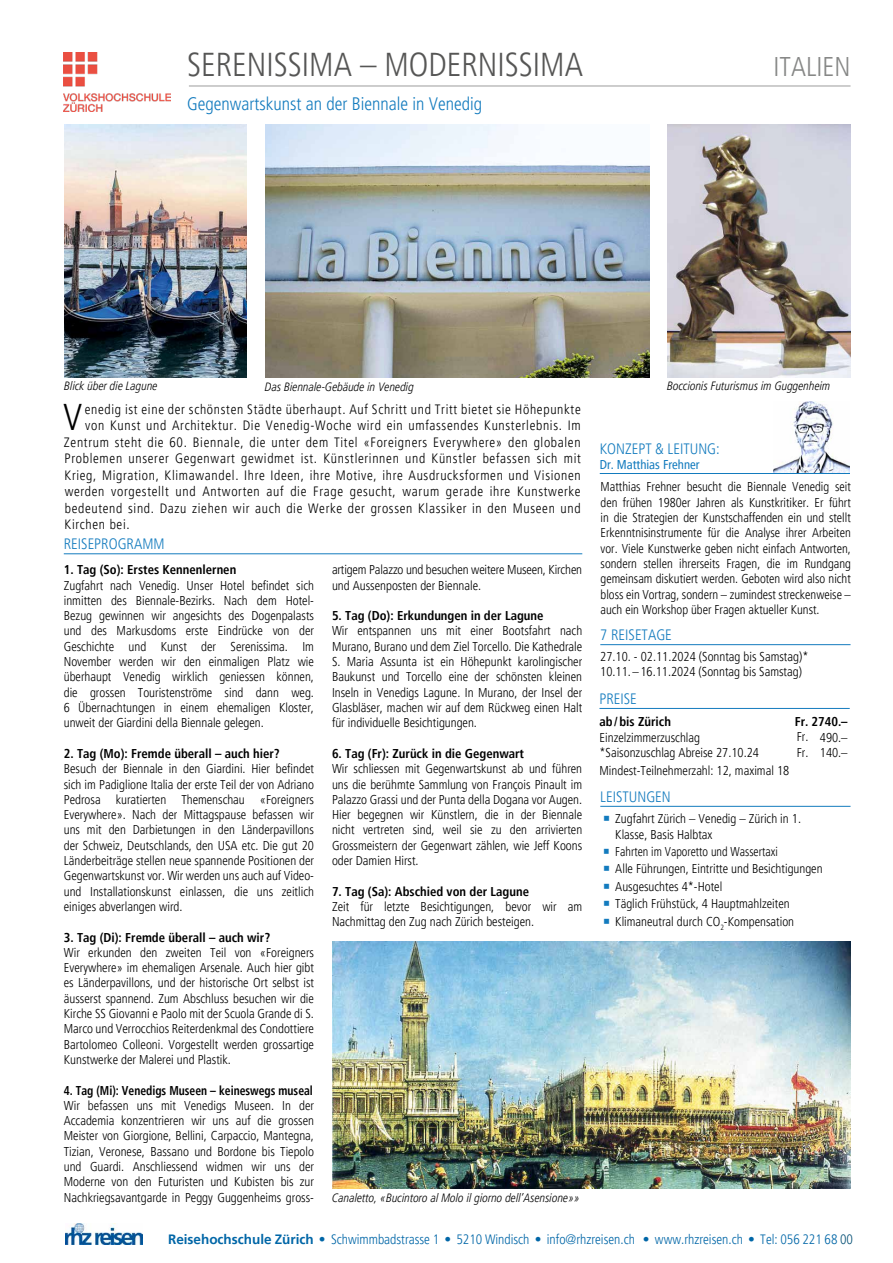
<style>
.page{position:relative;width:893px;height:1263px;background:#fff}
.page>*{position:absolute;margin:0;border:0;box-sizing:border-box;transform-origin:0 0}
.t1{font:300 condensed 37.2px "Frutiger LT Pro";color:#000}
.t2{font:300 condensed 33px "Frutiger LT Pro";color:#565655}
.t3{font:300 condensed 27px "Frutiger LT Pro";color:#868786}
.t4{font:300 condensed 18px "Frutiger LT Pro";color:#137bbe}
.t5{font:300 condensed 15px "Frutiger LT Pro";color:#137bbe}
.t6{font:300 condensed 13.5px "Frutiger LT Pro";letter-spacing:.05em;color:#000}
.t7{font:300 condensed 13.5px "Frutiger LT Pro";color:#0066a7}
.t8{font:300 condensed 12.75px/15.3px "Frutiger LT Pro";color:#000;text-align:justify}
.t9{font:700 condensed 12.75px "Frutiger LT Pro";color:#000}
.t10{font:300 condensed 12.75px/17.4px "Frutiger LT Pro";color:#000;scale:.94 1}
.t11{font:700 condensed 12.75px "Frutiger LT Pro";color:#000;scale:.91 1}
.t12{font:condensed 12.75px "Frutiger LT Pro";color:#137bbe}
.t13{font:italic 300 condensed 12px "Frutiger LT Pro";color:#000}
.s1{font-weight:700;font-stretch:normal}
.s2{color:#065075}
</style>
<div class="page">
<img style="left:66px;top:1224px;width:77px;height:21px">
<hr style="left:600px;top:806px;width:250px;height:1px;background:#137bbe">
<hr style="left:600px;top:644px;width:250px;height:1px;background:#137bbe">
<hr style="left:189px;top:86px;width:661px;height:1px;background:#9c9c9d">
<hr style="left:64px;top:553px;width:518px;height:1px;background:#137bbe">
<hr style="left:599px;top:708px;width:251px;height:1px;background:#137bbe">
<img style="left:265px;top:124px;width:384px;height:254px">
<img style="left:667px;top:124px;width:183px;height:254px">
<img style="left:64px;top:124px;width:183px;height:254px">
<img style="left:773px;top:402px;width:77px;height:71px">
<hr style="left:600px;top:473px;width:250px;height:1px;background:#137bbe">
<img style="left:63px;top:52px;width:107px;height:60px">
<img style="left:332px;top:941px;width:518px;height:247px">
<h2 class="t2" style="left:187px;top:45px;width:397px">SERENISSIMA – MODERNISSIMA</h2>
<h3 class="t3" style="left:774px;top:51px;width:79px">ITALIEN</h3>
<h3 class="t4" style="left:187px;top:94px;width:296px">Gegenwartskunst an der Biennale in Venedig</h3>
<p class="t13" style="left:64px;top:379px;width:95px">Blick über die Lagune</p>
<p class="t13" style="left:265px;top:380px;width:150px">Das Biennale-Gebäude in Venedig</p>
<p class="t13" style="left:667px;top:379px;width:165px">Boccionis Futurismus im Guggenheim</p>
<h1 class="t1" style="left:63px;top:396px;width:21px">V</h1>
<p class="t6" style="left:85px;top:401px;width:497px">enedig ist eine der schönsten Städte überhaupt. Auf Schritt und Tritt bietet sie Höhepunkte</p>
<p class="t6" style="left:85px;top:418px;width:497px">von Kunst und Architektur. Die Venedig-Woche wird ein umfassendes Kunsterlebnis. Im</p>
<p class="t6" style="left:64px;top:434px;width:518px">Zentrum steht die 60. Biennale, die unter dem Titel «Foreigners Everywhere» den globalen</p>
<p class="t6" style="left:65px;top:451px;width:518px">Problemen unserer Gegenwart gewidmet ist. Künstlerinnen und Künstler befassen sich mit</p>
<p class="t6" style="left:65px;top:467px;width:518px">Krieg, Migration, Klimawandel. Ihre Ideen, ihre Motive, ihre Ausdrucksformen und Visionen</p>
<p class="t6" style="left:65px;top:484px;width:517px">werden vorgestellt und Antworten auf die Frage gesucht, warum gerade ihre Kunstwerke</p>
<p class="t6" style="left:65px;top:500px;width:517px">bedeutend sind. Dazu ziehen wir auch die Werke der grossen Klassiker in den Museen und</p>
<p class="t6" style="left:65px;top:517px;width:67px">Kirchen bei.</p>
<p class="t5" style="left:64px;top:535px;width:102px">REISEPROGRAMM</p>
<p class="t9" style="left:64px;top:562px;width:174px">1. Tag (So): Erstes Kennenlernen</p>
<p class="t8" style="left:64px;top:578px;width:252px">Zugfahrt nach Venedig. Unser Hotel befindet sich inmitten des Biennale-Bezirks. Nach dem Hotel-Bezug gewinnen wir angesichts des Dogenpalasts und des Markusdoms erste Eindrücke von der Geschichte und Kunst der Serenissima. Im November werden wir den einmaligen Platz wie überhaupt Venedig wirklich geniessen können, die grossen Touristenströme sind dann weg.<br>6 Übernachtungen in einem ehemaligen Kloster, unweit der Giardini della Biennale gelegen.</p>
<p class="t9" style="left:64px;top:746px;width:217px">2. Tag (Mo): Fremde überall – auch hier?</p>
<p class="t8" style="left:64px;top:761px;width:252px">Besuch der Biennale in den Giardini. Hier befindet sich im Padiglione Italia der erste Teil der von Adriano Pedrosa kuratierten Themenschau «Foreigners Everywhere». Nach der Mittagspause befassen wir uns mit den Darbietungen in den Länderpavillons der Schweiz, Deutschlands, den USA etc. Die gut 20<br>Länderbeiträge stellen neue spannende Positionen der Gegenwartskunst vor. Wir werden uns auch auf Video&shy;und Installationskunst einlassen, die uns zeitlich einiges abverlangen wird.</p>
<p class="t9" style="left:64px;top:929px;width:208px">3. Tag (Di): Fremde überall – auch wir?</p>
<p class="t8" style="left:64px;top:945px;width:252px">Wir erkunden den zweiten Teil von «Foreigners Everywhere» im ehemaligen Arsenale. Auch hier gibt es Länderpavillons, und der historische Ort selbst ist äusserst spannend. Zum Abschluss besuchen wir die Kirche SS Giovanni e Paolo mit der Scuola Grande di S.<br>Marco und Verrocchios Reiterdenkmal des Condottiere Bartolomeo Colleoni. Vorgestellt werden grossartige Kunstwerke der Malerei und Plastik.</p>
<p class="t11" style="left:64px;top:1082px;width:275px">4. Tag (Mi): Venedigs Museen – keineswegs museal</p>
<p class="t8" style="left:64px;top:1098px;width:252px">Wir befassen uns mit Venedigs Museen. In der Accademia konzentrieren wir uns auf die grossen Meister von Giorgione, Bellini, Carpaccio, Mantegna, Tizian, Veronese, Bassano und Bordone bis Tiepolo und Guardi. Anschliessend widmen wir uns der Moderne von den Futuristen und Kubisten bis zur Nachkriegsavantgarde in Peggy Guggenheims gross-</p>
<p class="t8" style="left:332px;top:562px;width:252px">artigem Palazzo und besuchen weitere Museen, Kirchen und Aussenposten der Biennale.</p>
<p class="t9" style="left:332px;top:608px;width:213px">5. Tag (Do): Erkundungen in der Lagune</p>
<p class="t8" style="left:332px;top:623px;width:252px">Wir entspannen uns mit einer Bootsfahrt nach Murano, Burano und dem Ziel Torcello. Die Kathedrale S. Maria Assunta ist ein Höhepunkt karolingischer Baukunst und Torcello eine der schönsten kleinen Inseln in Venedigs Lagune. In Murano, der Insel der Glasbläser, machen wir auf dem Rückweg einen Halt für individuelle Besichtigungen.</p>
<p class="t9" style="left:332px;top:746px;width:194px">6. Tag (Fr): Zurück in die Gegenwart</p>
<p class="t8" style="left:332px;top:761px;width:252px">Wir schliessen mit Gegenwartskunst ab und führen uns die berühmte Sammlung von François Pinault im Palazzo Grassi und der Punta della Dogana vor Augen.<br>Hier begegnen wir Künstlern, die in der Biennale nicht vertreten sind, weil sie zu den arrivierten Grossmeistern der Gegenwart zählen, wie Jeff Koons oder Damien Hirst.</p>
<p class="t9" style="left:332px;top:884px;width:199px">7. Tag (Sa): Abschied von der Lagune</p>
<p class="t8" style="left:332px;top:899px;width:252px">Zeit für letzte Besichtigungen, bevor wir am<br>Nachmittag den Zug nach Zürich besteigen.</p>
<p class="t13" style="left:332px;top:1191px;width:249px">Canaletto, «Bucintoro al Molo il giorno dell’Asensione»»</p>
<p class="t5" style="left:600px;top:440px;width:121px">KONZEPT &amp; LEITUNG:</p>
<p class="t12" style="left:600px;top:457px;width:101px">Dr. Matthias Frehner</p>
<p class="t8" style="left:601px;top:480px;width:252px">Matthias Frehner besucht die Biennale Venedig seit den frühen 1980er Jahren als Kunstkritiker. Er führt in die Strategien der Kunstschaffenden ein und stellt Erkenntnisinstrumente für die Analyse ihrer Arbeiten vor. Viele Kunstwerke geben nicht einfach Antworten, sondern stellen ihrerseits Fragen, die im Rundgang gemeinsam diskutiert werden. Geboten wird also nicht bloss ein Vortrag, sondern – zumindest streckenweise – auch ein Workshop über Fragen aktueller Kunst.</p>
<p class="t5" style="left:600px;top:626px;width:73px">7 REISETAGE</p>
<p class="t8" style="left:600px;top:649px;width:210px">27.10. - 02.11.2024 (Sonntag bis Samstag)*<br>10.11.–16.11.2024 (Sonntag bis Samstag)</p>
<p class="t5" style="left:599px;top:690px;width:39px">PREISE</p>
<p class="t9" style="left:599px;top:714px;width:73px">ab/bis Zürich</p>
<p class="t8" style="left:599px;top:730px;width:161px">Einzelzimmerzuschlag *Saisonzuschlag Abreise 27.10.24</p>
<p class="t8" style="left:599px;top:763px;width:191px">Mindest-Teilnehmerzahl: 12, maximal 18</p>
<p class="t9" style="left:795px;top:714px;width:54px">Fr. 2740.–</p>
<p class="t8" style="left:820px;top:730px;width:29px">490.–<br>140.–</p>
<p class="t8" style="left:797px;top:729px;width:13px">Fr.<br>Fr.</p>
<p class="t5" style="left:600px;top:788px;width:72px">LEISTUNGEN</p>
<p class="t8" style="left:615px;top:811px;width:187px">Zugfahrt Zürich – Venedig – Zürich in 1.<br>Klasse, Basis Halbtax</p>
<p class="t10" style="left:615px;top:843px;width:222px">Fahrten im Vaporetto und Wassertaxi<br>Alle Führungen, Eintritte und Besichtigungen Ausgesuchtes 4*-Hotel<br>Täglich Frühstück, 4 Hauptmahlzeiten Klimaneutral durch CO<sub>2</sub>-Kompensation</p>
<p class="t7" style="left:168px;top:1231px;width:686px"><span class="s1">Reisehochschule Zürich</span> • Schwimmbadstrasse 1 • 5210 Windisch • info@rhzreisen.ch • www.rhzreisen.ch • Tel: 056 221 68 <span class="s2">00</span></p>
</div>
